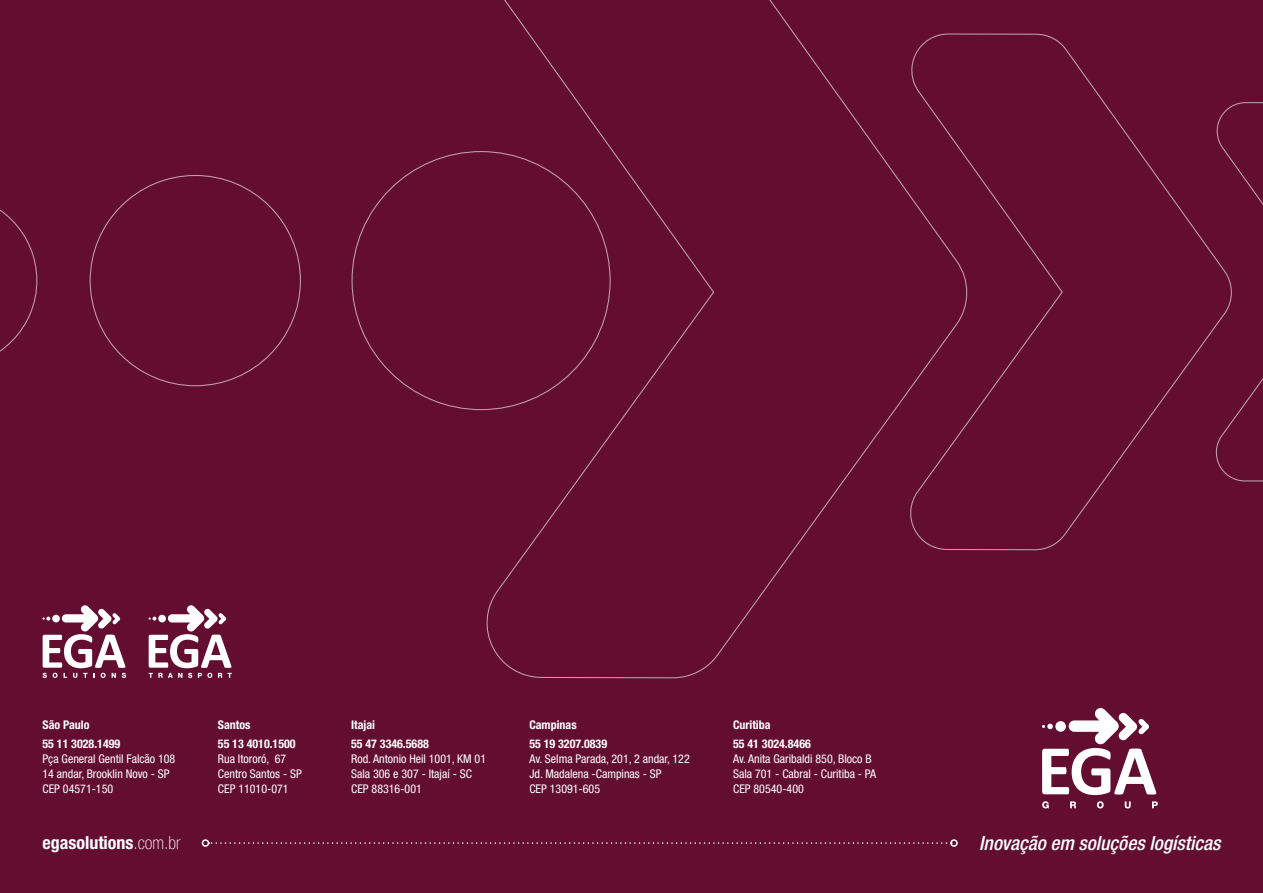
<style>
.page{position:relative;width:1263px;height:893px;background:#630e31}
.page>*{position:absolute;margin:0;border:0;box-sizing:border-box;transform-origin:0 0}
.t1{font:italic 500 condensed 19.5px "Helvetica Neue LT Std";color:#fff}
.t2{font:700 condensed 18px "Helvetica Neue LT Std";color:#fff}
.t3{font:condensed 12px/15px "Helvetica Neue LT Std";color:#fff}
.t4{font:700 condensed 12px "Helvetica Neue LT Std";color:#fff}
.s1{font-weight:100}
</style>
<div class="page">
<svg style="left:972px;top:33px;width:242px;height:518px"></svg>
<svg style="left:484px;top:0;width:488px;height:679px"></svg>
<svg style="left:1214px;top:102px;width:49px;height:380px"></svg>
<svg style="left:0;top:209px;width:37px;height:143px"></svg>
<svg style="left:209px;top:842px;width:739px;height:2px"></svg>
<div style="left:950px;top:839px;width:8px;height:8px;border:2px solid #fff;border-radius:50%"></div>
<div style="left:202px;top:839px;width:7px;height:8px;border:2px solid #fff;border-radius:50%"></div>
<svg style="left:1042px;top:708px;width:114px;height:87px"></svg>
<svg style="left:1042px;top:801px;width:7px;height:7px"></svg>
<svg style="left:1070px;top:801px;width:6px;height:7px"></svg>
<svg style="left:1097px;top:801px;width:7px;height:7px"></svg>
<svg style="left:1125px;top:801px;width:6px;height:7px"></svg>
<svg style="left:1152px;top:801px;width:6px;height:7px"></svg>
<svg style="left:43px;top:605px;width:83px;height:73px"></svg>
<svg style="left:149px;top:605px;width:83px;height:73px"></svg>
<p class="t4" style="left:43px;top:717px;width:48px">São Paulo</p>
<p class="t4" style="left:43px;top:737px;width:79px">55 11 3028.1499</p>
<p class="t3" style="left:43px;top:751px;width:134px">Pça General Gentil Falcão 108<br>14 andar, Brooklin Novo - SP<br>CEP 04571-150</p>
<p class="t4" style="left:218px;top:717px;width:34px">Santos</p>
<p class="t4" style="left:218px;top:737px;width:79px">55 13 4010.1500</p>
<p class="t3" style="left:218px;top:751px;width:85px">Rua Itororó, 67<br>Centro Santos - SP<br>CEP 11010-071</p>
<p class="t4" style="left:351px;top:717px;width:25px">Itajai</p>
<p class="t4" style="left:351px;top:737px;width:79px">55 47 3346.5688</p>
<p class="t3" style="left:351px;top:751px;width:136px">Rod. Antonio Heil 1001, KM 01<br>Sala 306 e 307 - Itajaí - SC<br>CEP 88316-001</p>
<p class="t4" style="left:529px;top:717px;width:49px">Campinas</p>
<p class="t4" style="left:529px;top:737px;width:79px">55 19 3207.0839</p>
<p class="t3" style="left:529px;top:751px;width:162px">Av. Selma Parada, 201, 2 andar, 122<br>Jd. Madalena -Campinas - SP<br>CEP 13091-605</p>
<p class="t4" style="left:733px;top:717px;width:39px">Curitiba</p>
<p class="t4" style="left:733px;top:737px;width:79px">55 41 3024.8466</p>
<p class="t3" style="left:733px;top:751px;width:145px">Av. Anita Garibaldi 850, Bloco B<br>Sala 701 - Cabral - Curitiba - PA<br>CEP 80540-400</p>
<h2 class="t2" style="left:43px;top:831px;width:139px">egasolutions<span class="s1">.com.br</span></h2>
<h1 class="t1" style="left:979px;top:832px;width:243px">Inovação em soluções logísticas</h1>
</div>
